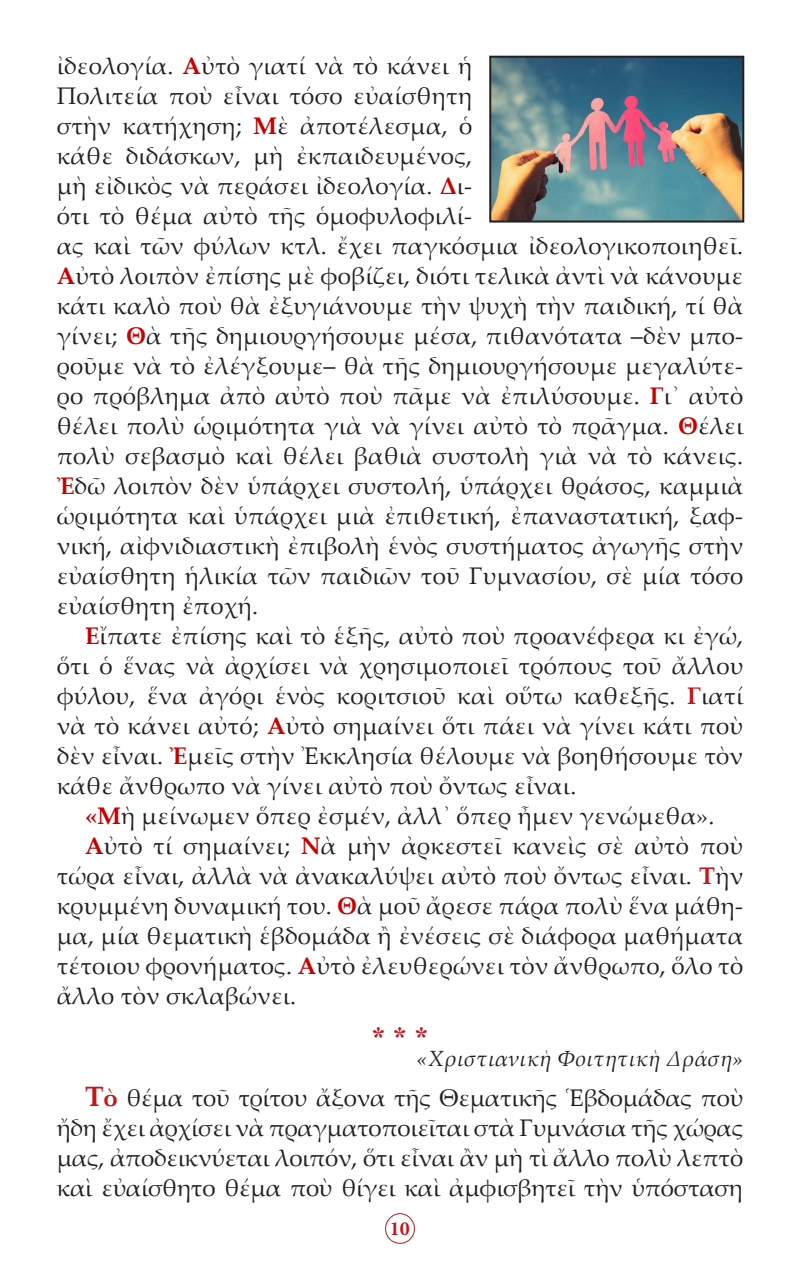
<style>
.page{position:relative;width:800px;height:1270px;background:#fff}
.page>*{position:absolute;margin:0;border:0;box-sizing:border-box;transform-origin:0 0}
.Asteriskoi{font:28px "CTOS New Times Bold Test 1";color:#c4161c}
.t1{font:24px/30px "Palatino Linotype";letter-spacing:.01em;color:#231f20;text-align:justify}
.t2{font:italic 22px "Palatino Linotype";letter-spacing:.01em;color:#231f20}
.t3{font:700 20px "Minion Pro";color:#c4161c}
.s1{font-weight:700;color:#c80000}
.s2{font-weight:700;color:#c4161c}
.s3{font-weight:700;font-size:28px;color:#c4161c}
</style>
<div class="page">
<div style="left:385px;top:1213px;width:30px;height:31px;border:1px solid #c4161c;border-radius:50%"></div>
<img style="left:492px;top:59px;width:249px;height:161px">
<div style="left:489px;top:56px;width:255px;height:167px;border:2px solid #231f20"></div>
<p class="t1" style="left:57px;top:50px;width:688px;text-align:left">ἰδεολογία. <span class="s1">Α</span>ὐτὸ γιατί νὰ τὸ κάνει ἡ<br>Πολιτεία ποὺ εἶναι τόσο εὐαίσθητη<br>στὴν κατήχηση; <span class="s1">Μ</span>ὲ ἀποτέλεσμα, ὁ<br>κάθε διδάσκων, μὴ ἐκπαιδευμένος,<br>μὴ εἰδικὸς νὰ περάσει ἰδεολογία. <span class="s1">Δ</span>ι-<br>ότι τὸ θέμα αὐτὸ τῆς ὁμοφυλοφιλί-<br>ας καὶ τῶν φύλων κτλ. ἔχει παγκόσμια ἰδεολογικοποιηθεῖ.<br><span class="s1">Α</span>ὐτὸ λοιπὸν ἐπίσης μὲ φοβίζει, διότι τελικὰ ἀντὶ νὰ κάνουμε κάτι καλὸ ποὺ θὰ ἐξυγιάνουμε τὴν ψυχὴ τὴν παιδική, τί θὰ γίνει; <span class="s1">Θ</span>ὰ τῆς δημιουργήσουμε μέσα, πιθανότατα –δὲν μπο&shy;ροῦμε νὰ τὸ ἐλέγξουμε– θὰ τῆς δημιουργήσουμε μεγαλύτε&shy;ρο πρόβλημα ἀπὸ αὐτὸ ποὺ πᾶμε νὰ ἐπιλύσουμε. <span class="s1">Γ</span>ι᾿ αὐτὸ θέλει πολὺ ὡριμότητα γιὰ νὰ γίνει αὐτὸ τὸ πρᾶγμα. <span class="s1">Θ</span>έλει πολὺ σεβασμὸ καὶ θέλει βαθιὰ συστολὴ γιὰ νὰ τὸ κάνεις.<br><span class="s1">Ἐ</span>δῶ λοιπὸν δὲν ὑπάρχει συστολή, ὑπάρχει θράσος, καμμιὰ ὡριμότητα καὶ ὑπάρχει μιὰ ἐπιθετική, ἐπαναστατική, ξαφ&shy;νική, αἰφνιδιαστικὴ ἐπιβολὴ ἑνὸς συστήματος ἀγωγῆς στὴν εὐαίσθητη ἡλικία τῶν παιδιῶν τοῦ Γυμνασίου, σὲ μία τόσο εὐαίσθητη ἐποχή.</p>
<p class="t1" style="left:57px;top:620px;width:688px;text-indent:28px"><span class="s1">Ε</span>ἴπατε ἐπίσης καὶ τὸ ἑξῆς, αὐτὸ ποὺ προανέφερα κι ἐγώ, ὅτι ὁ ἕνας νὰ ἀρχίσει νὰ χρησιμοποιεῖ τρόπους τοῦ ἄλλου φύλου, ἕνα ἀγόρι ἑνὸς κοριτσιοῦ καὶ οὕτω καθεξῆς. <span class="s2">Γ</span>ιατί νὰ τὸ κάνει αὐτό; <span class="s1">Α</span>ὐτὸ σημαίνει ὅτι πάει νὰ γίνει κάτι ποὺ δὲν εἶναι. <span class="s1">Ἐ</span>μεῖς στὴν Ἐκκλησία θέλουμε νὰ βοηθήσουμε τὸν κάθε ἄνθρωπο νὰ γίνει αὐτὸ ποὺ ὄντως εἶναι.</p>
<p class="t1" style="left:85px;top:800px;width:631px"><span class="s1">«Μ</span>ὴ μείνωμεν ὅπερ ἐσμέν, ἀλλ᾿ ὅπερ ἦμεν γενώμεθα».</p>
<p class="t1" style="left:57px;top:830px;width:688px;text-indent:28px"><span class="s1">Α</span>ὐτὸ τί σημαίνει; <span class="s1">Ν</span>ὰ μὴν ἀρκεστεῖ κανεὶς σὲ αὐτὸ ποὺ τώρα εἶναι, ἀλλὰ νὰ ἀνακαλύψει αὐτὸ ποὺ ὄντως εἶναι. <span class="s2">Τ</span>ὴν κρυμμένη δυναμική του. <span class="s1">Θ</span>ὰ μοῦ ἄρεσε πάρα πολὺ ἕνα μάθη&shy;μα, μία θεματικὴ ἑβδομάδα ἢ ἐνέσεις σὲ διάφορα μαθήματα τέτοιου φρονήματος. <span class="s1">Α</span>ὐτὸ ἐλευθερώνει τὸν ἄνθρωπο, ὅλο τὸ ἄλλο τὸν σκλαβώνει.</p>
<p class="Asteriskoi" style="left:371px;top:1021px;width:59px">* * *</p>
<p class="t2" style="left:417px;top:1043px;width:328px">«Χριστιανικὴ Φοιτητικὴ Δράση»</p>
<p class="t1" style="left:57px;top:1082px;width:688px;text-indent:28px"><span class="s3">Τ</span><span class="s2">ὸ</span> θέμα τοῦ τρίτου ἄξονα τῆς Θεματικῆς Ἑβδομάδας ποὺ ἤδη ἔχει ἀρχίσει νὰ πραγματοποιεῖται στὰ Γυμνάσια τῆς χώρας μας, ἀποδεικνύεται λοιπόν, ὅτι εἶναι ἂν μὴ τὶ ἄλλο πολὺ λεπτὸ καὶ εὐαίσθητο θέμα ποὺ θίγει καὶ ἀμφισβητεῖ τὴν ὑπόσταση</p>
<p class="t3" style="left:390px;top:1215px;width:21px">10</p>
</div>
